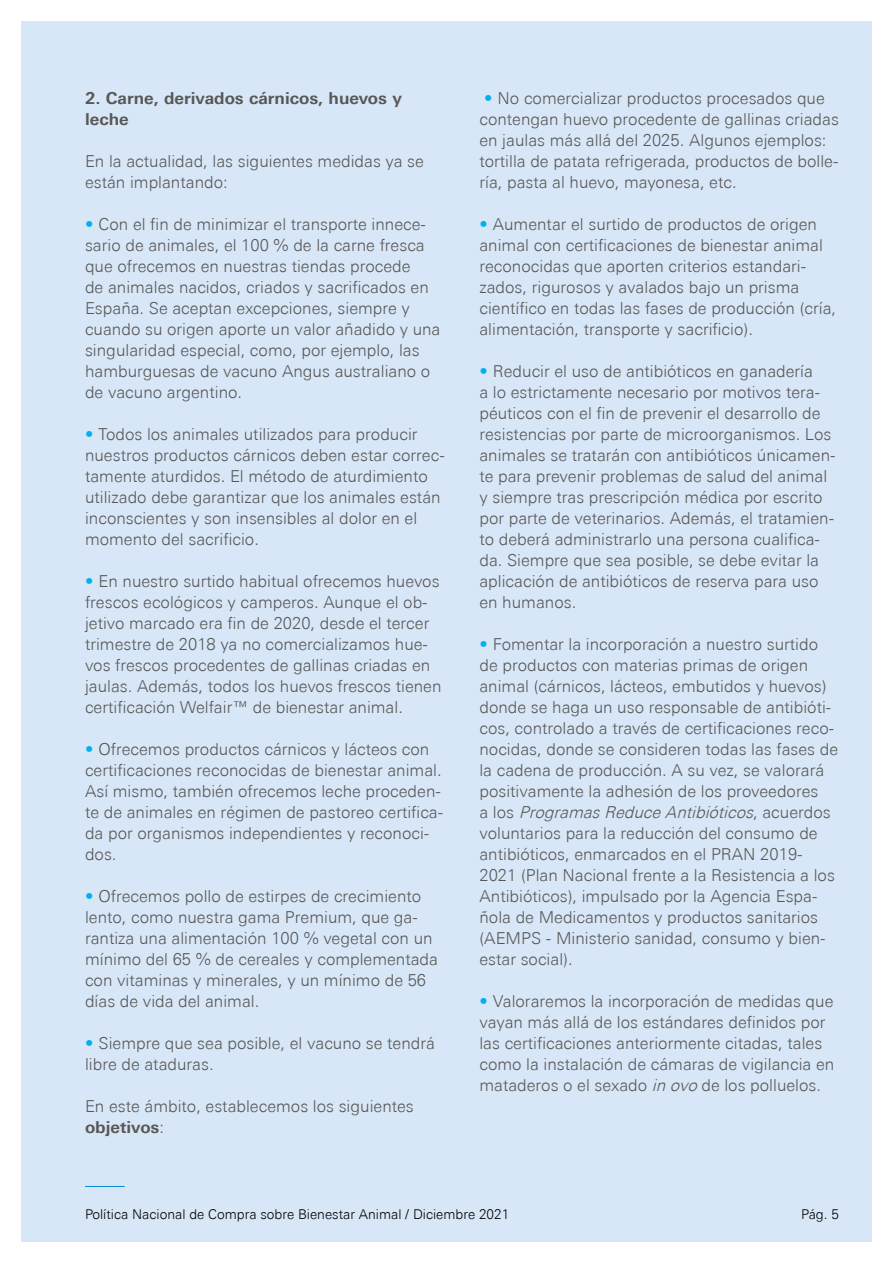
<style>
.page{position:relative;width:893px;height:1263px;background:#fff}
.page>*{position:absolute;margin:0;border:0;box-sizing:border-box;transform-origin:0 0}
.t1{font:300 16.5px/21px "Univers Next Pro";color:#575756}
.t2{font:700 16.5px/21px "Univers Next Pro";color:#575756}
.t3{font:300 13.5px "Univers Next Pro";color:#000}
.s1{font-weight:700;color:#00b1eb}
.s2{font-weight:700}
.s3{font-style:italic}
</style>
<div class="page">
<div style="left:21px;top:21px;width:851px;height:1221px;background:#d8e7f7"></div>
<hr style="left:85px;top:1186px;width:40px;height:1px;background:#008bcf">
<p class="t2" style="left:85px;top:87px;width:318px">2. Carne, derivados cárnicos, huevos y leche</p>
<p class="t1" style="left:85px;top:150px;width:340px">En la actualidad, las siguientes medidas ya se están implantando:</p>
<p class="t1" style="left:85px;top:213px;width:357px"><span class="s1">•</span> Con el fin de minimizar el transporte innece&shy;sario de animales, el 100 % de la carne fresca que ofrecemos en nuestras tiendas procede<br>de animales nacidos, criados y sacrificados en España. Se aceptan excepciones, siempre y cuando su origen aporte un valor añadido y una singularidad especial, como, por ejemplo, las hamburguesas de vacuno Angus australiano o de vacuno argentino.</p>
<p class="t1" style="left:85px;top:423px;width:361px"><span class="s1">•</span> Todos los animales utilizados para producir nuestros productos cárnicos deben estar correc&shy;tamente aturdidos. El método de aturdimiento utilizado debe garantizar que los animales están inconscientes y son insensibles al dolor en el momento del sacrificio.</p>
<p class="t1" style="left:85px;top:570px;width:358px"><span class="s1">•</span> En nuestro surtido habitual ofrecemos huevos frescos ecológicos y camperos. Aunque el ob&shy;jetivo marcado era fin de 2020, desde el tercer trimestre de 2018 ya no comercializamos hue&shy;vos frescos procedentes de gallinas criadas en jaulas. Además, todos los huevos frescos tienen certificación Welfair™ de bienestar animal.</p>
<p class="t1" style="left:85px;top:738px;width:360px"><span class="s1">•</span> Ofrecemos productos cárnicos y lácteos con certificaciones reconocidas de bienestar animal.<br>Así mismo, también ofrecemos leche proceden&shy;te de animales en régimen de pastoreo certifica&shy;da por organismos independientes y reconoci&shy;dos.</p>
<p class="t1" style="left:85px;top:885px;width:354px"><span class="s1">•</span> Ofrecemos pollo de estirpes de crecimiento lento, como nuestra gama Premium, que ga&shy;rantiza una alimentación 100 % vegetal con un mínimo del 65 % de cereales y complementada con vitaminas y minerales, y un mínimo de 56 días de vida del animal.</p>
<p class="t1" style="left:85px;top:1032px;width:351px"><span class="s1">•</span> Siempre que sea posible, el vacuno se tendrá libre de ataduras.</p>
<p class="t1" style="left:85px;top:1095px;width:330px">En este ámbito, establecemos los siguientes <span class="s2">objetivos</span>:</p>
<p class="t1" style="left:479px;top:87px;width:361px"><span class="s1">•</span> No comercializar productos procesados que contengan huevo procedente de gallinas criadas en jaulas más allá del 2025. Algunos ejemplos: tortilla de patata refrigerada, productos de bolle&shy;ría, pasta al huevo, mayonesa, etc.</p>
<p class="t1" style="left:479px;top:213px;width:358px"><span class="s1">•</span> Aumentar el surtido de productos de origen animal con certificaciones de bienestar animal reconocidas que aporten criterios estandari&shy;zados, rigurosos y avalados bajo un prisma científico en todas las fases de producción (cría, alimentación, transporte y sacrificio).</p>
<p class="t1" style="left:479px;top:360px;width:358px"><span class="s1">•</span> Reducir el uso de antibióticos en ganadería<br>a lo estrictamente necesario por motivos tera&shy;péuticos con el fin de prevenir el desarrollo de resistencias por parte de microorganismos. Los animales se tratarán con antibióticos únicamen&shy;te para prevenir problemas de salud del animal y siempre tras prescripción médica por escrito por parte de veterinarios. Además, el tratamien&shy;to deberá administrarlo una persona cualifica&shy;da. Siempre que sea posible, se debe evitar la aplicación de antibióticos de reserva para uso en humanos.</p>
<p class="t1" style="left:479px;top:634px;width:360px"><span class="s1">•</span> Fomentar la incorporación a nuestro surtido de productos con materias primas de origen animal (cárnicos, lácteos, embutidos y huevos) donde se haga un uso responsable de antibióti&shy;cos, controlado a través de certificaciones reco&shy;nocidas, donde se consideren todas las fases de la cadena de producción. A su vez, se valorará positivamente la adhesión de los proveedores<br>a l o s <span class="s3">ProgramasReduceAntibióticos</span>, a c u e r d o s voluntarios para la reducción del consumo de antibióticos, enmarcados en el PRAN 2019- 2021 (Plan Nacional frente a la Resistencia a los Antibióticos), impulsado por la Agencia Espa&shy;ñola de Medicamentos y productos sanitarios (AEMPS - Ministerio sanidad, consumo y bien&shy;estar social).</p>
<p class="t1" style="left:479px;top:990px;width:356px"><span class="s1">•</span> Valoraremos la incorporación de medidas que vayan más allá de los estándares definidos por las certificaciones anteriormente citadas, tales como la instalación de cámaras de vigilancia en mataderos o el sexado <span class="s3">in ovo</span> de los polluelos.</p>
<p class="t3" style="left:85px;top:1206px;width:356px">Intern tional Buying P licy for Cotton | A of January 2020</p>
<p class="t3" style="left:797px;top:1206px;width:32px">Seite</p>
<p class="t3" style="left:85px;top:1206px;width:426px">Política Nacional de Compra sobre Bienestar Animal / Diciembre 2021</p>
<p class="t3" style="left:801px;top:1206px;width:39px">Pág. 5</p>
</div>
